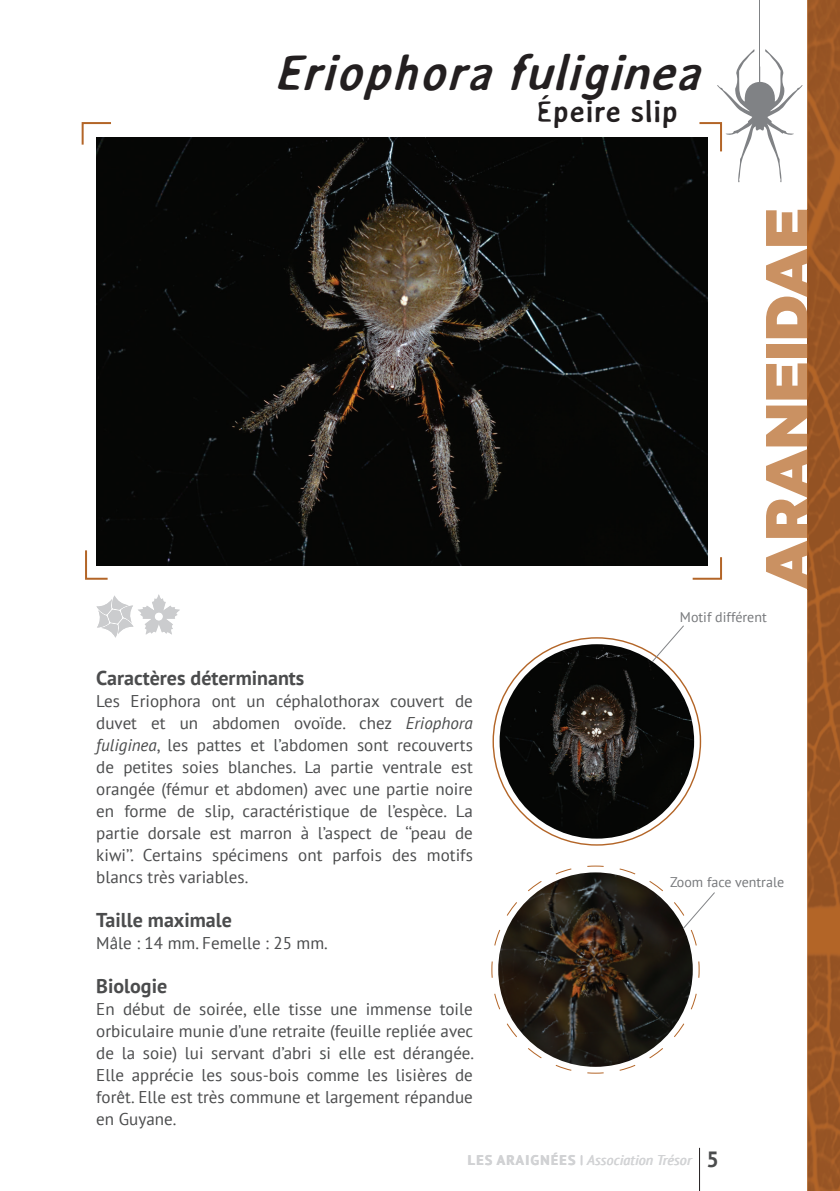
<style>
.page{position:relative;width:840px;height:1191px;background:#fff}
.page>*{position:absolute;margin:0;border:0;box-sizing:border-box;transform-origin:0 0}
.t1{font:900 60px "Montserrat";color:#ca9162}
.t2{font:italic 700 49.4px "Averia Sans";color:#231f20}
.t3{font:700 30px "Averia Sans";color:#231f20}
.t4{font:700 22px "PT Sans";color:#4b4c4d}
.t5{font:700 20px "PT Sans";color:#4b4c4d}
.t6{font:17px/22px "PT Sans";color:#4b4c4d;text-align:justify}
.t7{font:14px "PT Sans";color:#76787b}
.t8{font:italic 14px "PT Sans";letter-spacing:.01em;color:#d1d2d4}
.s1{font-style:italic}
.s2{font-weight:700;font-style:normal}
</style>
<div class="page">
<hr style="left:698px;top:1147px;width:1px;height:44px;background:#231f20">
<svg style="left:580px;top:1156px;width:2px;height:8px"></svg>
<img style="left:807px;top:0;width:32px;height:1191px">
<img style="left:807px;top:210px;width:1px;height:379px">
<svg style="left:85px;top:548px;width:24px;height:32px"></svg>
<svg style="left:81px;top:122px;width:30px;height:25px"></svg>
<svg style="left:690px;top:555px;width:32px;height:25px"></svg>
<img style="left:498px;top:643px;width:196px;height:196px;border-radius:98px">
<svg style="left:491px;top:865px;width:208px;height:208px"></svg>
<img style="left:497px;top:871px;width:196px;height:196px;border-radius:98px">
<svg style="left:96px;top:594px;width:84px;height:43px"></svg>
<svg style="left:651px;top:625px;width:33px;height:37px"></svg>
<svg style="left:610px;top:866px;width:104px;height:80px"></svg>
<img style="left:97px;top:137px;width:610px;height:428px">
<svg style="left:697px;top:0;width:105px;height:182px"></svg>
<h2 class="t2" style="left:273px;top:45px;width:443px">Eriophorafuliginea</h2>
<h3 class="t3" style="left:535px;top:95px;width:144px">Épeire slip</h3>
<h1 class="t1" style="left:735px;top:589px;width:383px;rotate:-90deg">ARANEIDAE</h1>
<p class="t5" style="left:96px;top:664px;width:209px">Caractères déterminants</p>
<p class="t6" style="left:96px;top:689px;width:378px">Les Eriophora ont un céphalothorax couvert de duvet et un abdomen ovoïde. chez <span class="s1">Eriophora fuliginea</span>, les pattes et l’abdomen sont recouverts de petites soies blanches. La partie ventrale est orangée (fémur et abdomen) avec une partie noire en forme de slip, caractéristique de l’espèce. La partie dorsale est marron à l’aspect de ‘‘peau de kiwi’’. Certains spécimens ont parfois des motifs blancs très variables.</p>
<p class="t5" style="left:96px;top:906px;width:137px">Taille maximale</p>
<p class="t6" style="left:96px;top:931px;width:233px">Mâle : 14 mm. Femelle : 25 mm.</p>
<p class="t5" style="left:96px;top:972px;width:72px">Biologie</p>
<p class="t6" style="left:96px;top:997px;width:379px">En début de soirée, elle tisse une immense toile orbiculaire munie d’une retraite (feuille repliée avec de la soie) lui servant d’abri si elle est dérangée.<br>Elle apprécie les sous-bois comme les lisières de forêt. Elle est très commune et largement répandue en Guyane.</p>
<p class="t7" style="left:679px;top:608px;width:88px">Motif différent</p>
<p class="t7" style="left:669px;top:872px;width:116px">Zoom face ventrale</p>
<p class="t8" style="left:468px;top:1151px;width:225px"><span class="s2">LES ARAIGNÉES</span> Association Trésor</p>
<p class="t4" style="left:706px;top:1144px;width:14px">5</p>
</div>
